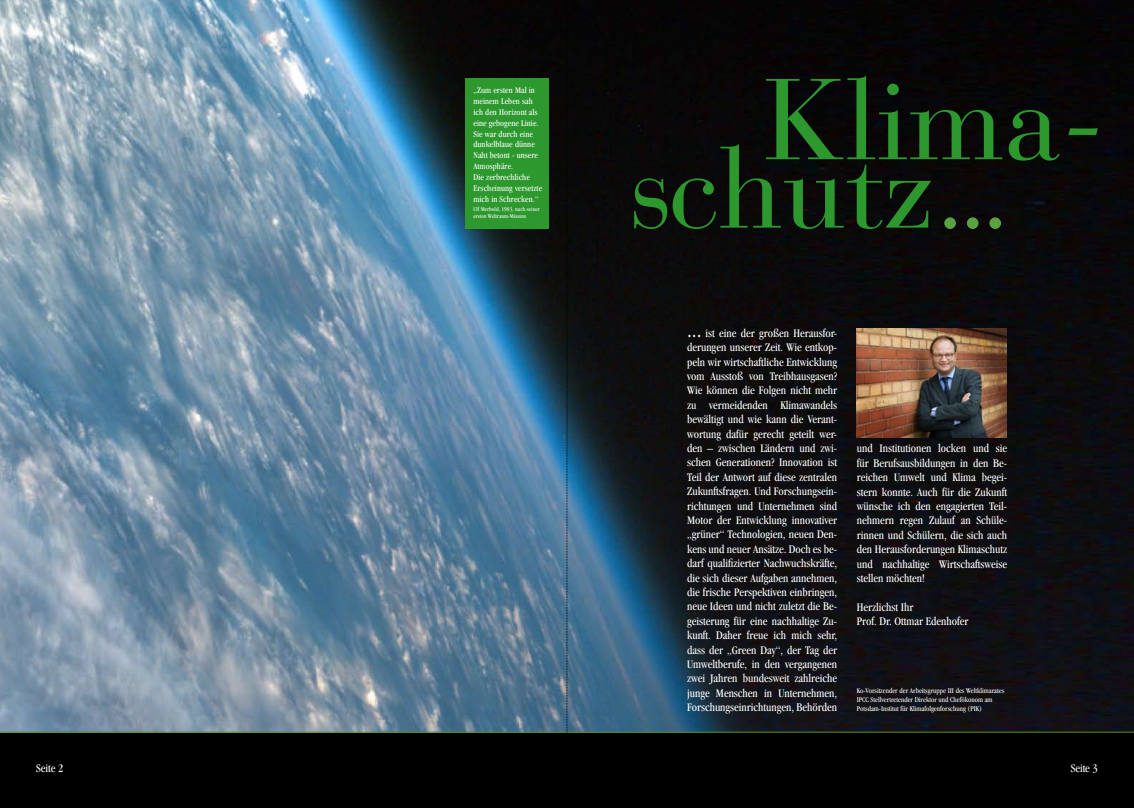
<style>
.page{position:relative;width:1134px;height:808px;background:#fff}
.page>*{position:absolute;margin:0;border:0;box-sizing:border-box;transform-origin:0 0}
.t1{font:114px "Bauer Bodoni";color:#2c982e}
.t2{font:condensed 12px/14.4px "Garamond";color:#fff;text-align:justify}
.t3{font:condensed 9px/10.8px "Garamond";letter-spacing:.01em;color:#fff}
.t4{font:condensed 7.5px/9px "Garamond";color:#fff}
.t5{font:condensed 6px/7.2px "Garamond";letter-spacing:.01em;color:#fff}
.s1{color:#5aa241}
.s2{font-size:22px}
</style>
<div class="page">
<div style="left:0;top:732px;width:1134px;height:76px;background:#000"></div>
<img style="left:0;top:0;width:1134px;height:732px">
<div style="left:465px;top:78px;width:84px;height:150px;background:#2c982e"></div>
<img style="left:857px;top:329px;width:150px;height:108px">
<hr style="left:0;top:732px;width:1134px;height:1px;background:#4f8d2b">
<svg style="left:567px;top:0;width:1px;height:733px"></svg>
<p class="t3" style="left:473px;top:85px;width:70px">„Zum ersten Mal in meinem Leben sah ich den Horizont als eine gebogene Linie.<br>Sie war durch eine dunkelblaue dünne<br>Naht betont - unsere<br>Atmosphäre.<br>Die zerbrechliche<br>Erscheinung versetzte mich in Schrecken.“</p>
<p class="t5" style="left:473px;top:205px;width:68px">Ulf Merbold, 1983, nach seiner ersten Weltraum-Mission</p>
<h1 class="t1" style="left:763px;top:52px;width:344px">Klima-</h1>
<h1 class="t1" style="left:628px;top:120px;width:384px">schutz<span class="s1">...</span></h1>
<p class="t2" style="left:687px;top:326px;width:152px"><span class="s2">...</span> ist eine der großen Herausfor&shy;derungen unserer Zeit. Wie entkop&shy;peln wir wirtschaftliche Entwicklung vom Ausstoß von Treibhausgasen?<br>Wie können die Folgen nicht mehr zu vermeidenden Klimawandels bewältigt und wie kann die Verant&shy;wortung dafür gerecht geteilt wer&shy;den – zwischen Ländern und zwi&shy;schen Generationen? Innovation ist Teil der Antwort auf diese zentralen Zukunftsfragen. Und Forschungsein&shy;richtungen und Unternehmen sind Motor der Entwicklung innovativer „grüner“ Technologien, neuen Den&shy;kens und neuer Ansätze. Doch es be&shy;darf qualifizierter Nachwuchskräfte, die sich dieser Aufgaben annehmen, die frische Perspektiven einbringen, neue Ideen und nicht zuletzt die Be&shy;geisterung für eine nachhaltige Zu&shy;kunft. Daher freue ich mich sehr, dass der „Green Day“, der Tag der Umweltberufe, in den vergangenen zwei Jahren bundesweit zahlreiche junge Menschen in Unternehmen, Forschungseinrichtungen, Behörden</p>
<p class="t2" style="left:857px;top:441px;width:152px">und Institutionen locken und sie für Berufsausbildungen in den Be&shy;reichen Umwelt und Klima begei&shy;stern konnte. Auch für die Zukunft wünsche ich den engagierten Teil&shy;nehmern regen Zulauf an Schüle&shy;rinnen und Schülern, die sich auch den Herausforderungen Klimaschutz und nachhaltige Wirtschaftsweise stellen möchten!</p>
<p class="t2" style="left:857px;top:600px;width:113px">Herzlichst Ihr<br>Prof. Dr. Ottmar Edenhofer</p>
<p class="t4" style="left:857px;top:686px;width:149px">Ko-Vorsitzender der Arbeitsgruppe III des Weltklimarates<br>IPCC Stellvertretender Direktor und Chefökonom am<br>Potsdam-Institut für Klimafolgenforschung (PIK)</p>
<p class="t2" style="left:36px;top:761px;width:29px">Seite 2</p>
<p class="t2" style="left:1071px;top:761px;width:29px">Seite 3</p>
</div>
